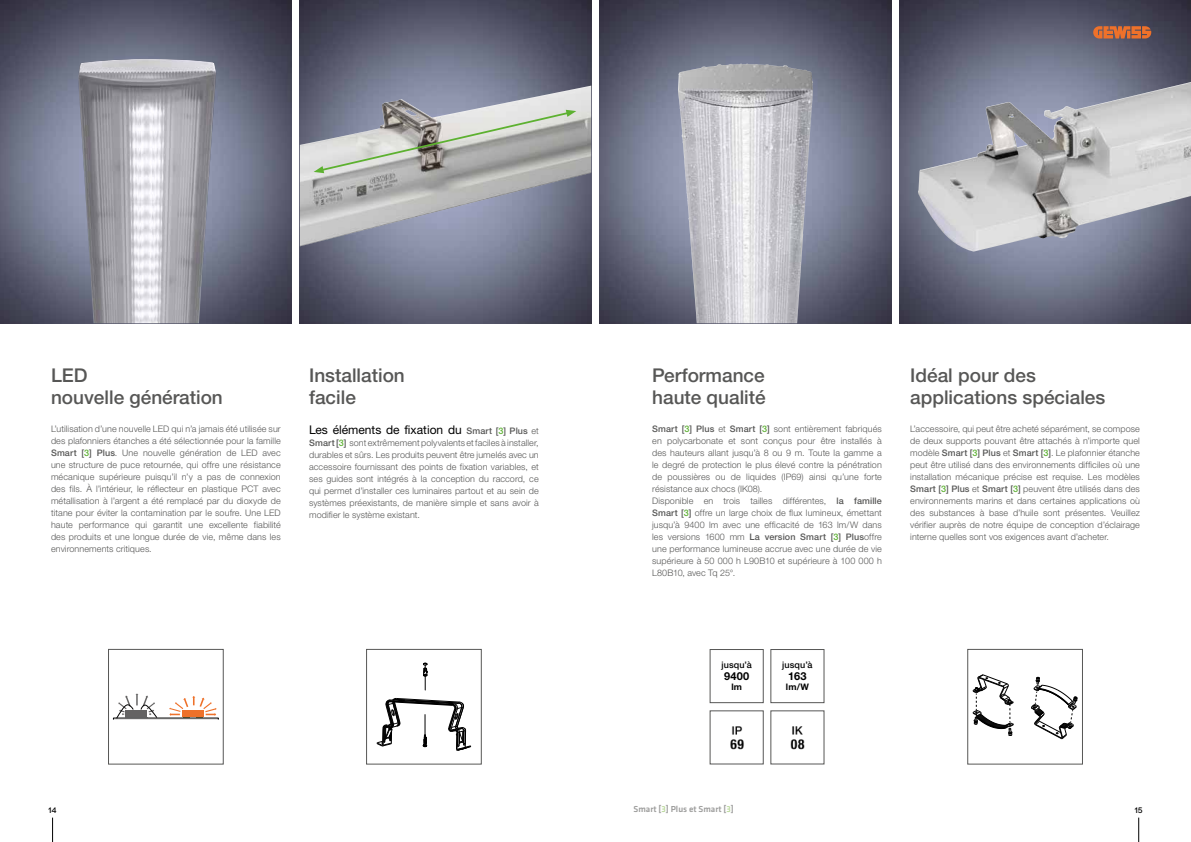
<style>
.page{position:relative;width:1191px;height:842px;background:#fff}
.page>*{position:absolute;margin:0;border:0;box-sizing:border-box;transform-origin:0 0}
.t1{font:500 19px/22px "Helvetica Neue LTW1 G";color:#575756}
.t2{font:12px "Helvetica Neue LTW1 G";color:#000}
.t3{font:700 11px "Helvetica Neue LTW1 G";letter-spacing:.02em;color:#000}
.t4{font:300 9px/12px "Helvetica Neue LTW1 G";letter-spacing:.01em;color:#575756;text-align:justify}
.t5{font:500 9px "Klavika";color:#9d9d9c}
.t6{font:500 9px "Helvetica Neue LTW1 G";letter-spacing:.01em;color:#000}
.t7{font:700 9px "Helvetica Neue LTW1 G";color:#000}
.t8{font:500 8px "Novecentowide";color:#000}
.s1{font-weight:500}
.s2{font-weight:500;color:#5db133}
.s3{font-weight:500;font-size:9px;color:#575756}
.s4{font-weight:500;font-size:9px;color:#5db133}
.s5{font-weight:300;font-size:9px;color:#575756}
.s6{color:#bad89c}
</style>
<div class="page">
<img style="left:300px;top:0;width:291px;height:323px">
<img style="left:600px;top:0;width:291px;height:323px">
<img style="left:899px;top:0;width:292px;height:323px">
<img style="left:917px;top:82px;width:274px;height:170px">
<img style="left:0;top:0;width:291px;height:323px">
<img style="left:300px;top:86px;width:291px;height:160px">
<svg style="left:314px;top:110px;width:262px;height:63px;background:#b0b2af"></svg>
<svg style="left:169px;top:696px;width:47px;height:22px"></svg>
<svg style="left:116px;top:693px;width:41px;height:26px"></svg>
<div style="left:108px;top:649px;width:115px;height:115px;border:1px solid #575756"></div>
<svg style="left:423px;top:663px;width:5px;height:27px"></svg>
<svg style="left:377px;top:698px;width:94px;height:53px"></svg>
<div style="left:366px;top:649px;width:115px;height:115px;border:1px solid #575756"></div>
<svg style="left:1031px;top:677px;width:46px;height:62px"></svg>
<svg style="left:973px;top:675px;width:41px;height:61px"></svg>
<div style="left:967px;top:649px;width:115px;height:115px;border:1px solid #575756"></div>
<div style="left:710px;top:649px;width:53px;height:54px;border:1px solid #575756"></div>
<div style="left:770px;top:649px;width:54px;height:54px;border:1px solid #575756"></div>
<img style="left:730px;top:726px;width:14px;height:24px">
<img style="left:790px;top:726px;width:15px;height:24px">
<img style="left:678px;top:64px;width:135px;height:259px">
<img style="left:78px;top:59px;width:138px;height:264px">
<svg style="left:1138px;top:818px;width:1px;height:24px"></svg>
<svg style="left:52px;top:818px;width:1px;height:24px"></svg>
<svg style="left:1093px;top:26px;width:58px;height:13px"></svg>
<h1 class="t1" style="left:51px;top:364px;width:173px">LED<br>nouvelle génération</h1>
<h1 class="t1" style="left:309px;top:364px;width:97px">Installation facile</h1>
<p class="t4" style="left:51px;top:422px;width:231px">L’utilisation d’une nouvelle LED qui n’a jamais été utilisée sur des plafonniers étanches a été sélectionnée pour la famille <span class="s1">Smart [</span><span class="s2">3</span><span class="s1">] Plus</span>. Une nouvelle génération de LED avec une structure de puce retournée, qui offre une résistance mécanique supérieure puisqu’il n’y a pas de connexion des fils. À l’intérieur, le réflecteur en plastique PCT avec métallisation à l’argent a été remplacé par du dioxyde de titane pour éviter la contamination par le soufre. Une LED haute performance qui garantit une excellente fiabilité des produits et une longue durée de vie, même dans les environnements critiques.</p>
<h2 class="t2" style="left:309px;top:422px;width:231px">Les éléments de fixation du <span class="s3">Smart [</span><span class="s4">3</span><span class="s3">] Plus</span> <span class="s5">et</span></h2>
<p class="t4" style="left:309px;top:437px;width:231px"><span class="s1">Smart [</span><span class="s2">3</span><span class="s1">]</span> sont extrêmement polyvalents et faciles à installer, durables et sûrs. Les produits peuvent être jumelés avec un accessoire fournissant des points de fixation variables, et ses guides sont intégrés à la conception du raccord, ce qui permet d’installer ces luminaires partout et au sein de systèmes préexistants, de manière simple et sans avoir à modifier le système existant.</p>
<h1 class="t1" style="left:652px;top:364px;width:115px">Performance haute qualité</h1>
<h1 class="t1" style="left:910px;top:364px;width:197px">Idéal pour des applications spéciales</h1>
<p class="t4" style="left:652px;top:422px;width:231px;text-align:left"><span class="s1">Smart [</span><span class="s2">3</span><span class="s1">] Plus</span> et <span class="s1">Smart [</span><span class="s2">3</span><span class="s1">]</span> sont entièrement fabriqués en polycarbonate et sont conçus pour être installés à des hauteurs allant jusqu’à 8 ou 9 m. Toute la gamme a le degré de protection le plus élevé contre la pénétration de poussières ou de liquides (IP69) ainsi qu’une forte résistance aux chocs (IK08).<br>Disponible en trois tailles différentes, <span class="s1">la famille Smart [</span><span class="s2">3</span><span class="s1">]</span> offre un large choix de flux lumineux, émettant jusqu’à 9400 lm avec une efficacité de 163 lm/W dans les versions 1600 mm <span class="s1">La version Smart [</span><span class="s2">3</span><span class="s1">] Plus</span>offre une performance lumineuse accrue avec une durée de vie supérieure à 50 000 h L90B10 et supérieure à 100 000 h L80B10, avec Tq 25°.</p>
<p class="t4" style="left:910px;top:422px;width:231px">L’accessoire, qui peut être acheté séparément, se compose de deux supports pouvant être attachés à n’importe quel modèle <span class="s1">Smart [</span><span class="s2">3</span><span class="s1">] Plus</span> et <span class="s1">Smart [</span><span class="s2">3</span><span class="s1">]</span>. Le plafonnier étanche peut être utilisé dans des environnements difficiles où une installation mécanique précise est requise. Les modèles <span class="s1">Smart [</span><span class="s2">3</span><span class="s1">] Plus</span> et <span class="s1">Smart [</span><span class="s2">3</span><span class="s1">]</span> peuvent être utilisés dans des environnements marins et dans certaines applications où des substances à base d’huile sont présentes. Veuillez vérifier auprès de notre équipe de conception d’éclairage interne quelles sont vos exigences avant d’acheter.</p>
<p class="t6" style="left:721px;top:660px;width:32px">jusqu’à</p>
<p class="t3" style="left:724px;top:670px;width:27px">9400</p>
<p class="t7" style="left:731px;top:681px;width:12px">lm</p>
<p class="t6" style="left:782px;top:660px;width:32px">jusqu’à</p>
<p class="t3" style="left:788px;top:670px;width:20px">163</p>
<p class="t7" style="left:786px;top:681px;width:25px">lm/W</p>
<p class="t8" style="left:48px;top:805px;width:10px">14</p>
<p class="t5" style="left:633px;top:804px;width:102px">Smart [<span class="s6">3</span>] Plus et Smart [<span class="s6">3</span>]</p>
<p class="t8" style="left:1134px;top:805px;width:10px">15</p>
</div>
